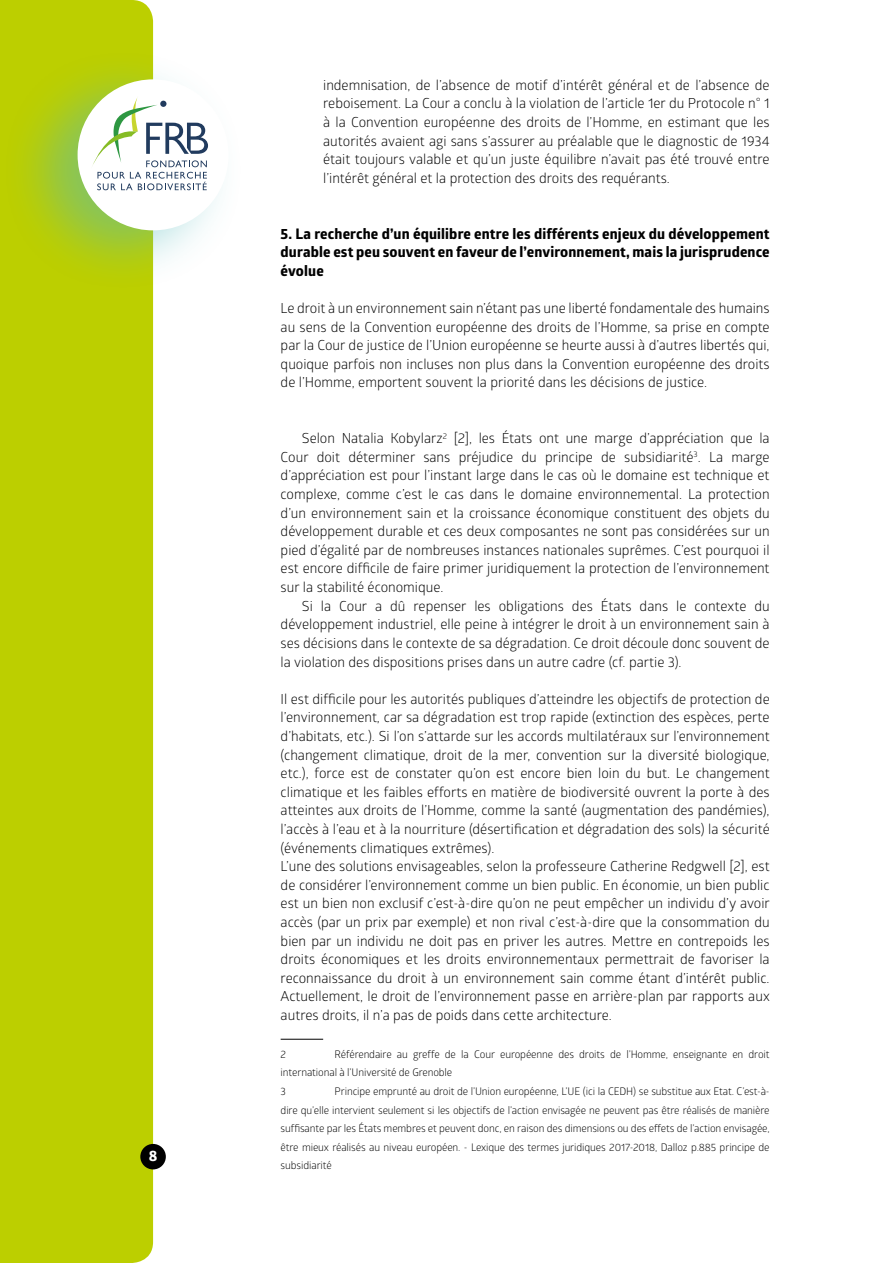
<style>
.page{position:relative;width:893px;height:1263px;background:#fff}
.page>*{position:absolute;margin:0;border:0;box-sizing:border-box;transform-origin:0 0}
.t1{font:700 14.85px "Globerx";color:#fff}
.t2{font:700 14.7px/18.6px "Globerx";letter-spacing:.01em;color:#000;text-align:justify}
.t3{font:13.8px/18.6px "Glober";color:#000;text-align:justify}
.t4{font:10.5px/18.6px "Glober";letter-spacing:-.01em;color:#000}
</style>
<div class="page">
<div style="left:0;top:0;width:153px;height:1263px;background:#bccf00"></div>
<div style="left:1px;top:49px;width:244px;height:243px;background:#51babc;opacity:.5"></div>
<div style="left:78px;top:79px;width:151px;height:151px;background:#fff;border-radius:50%"></div>
<svg style="left:91px;top:96px;width:117px;height:94px"></svg>
<div style="left:140px;top:1144px;width:26px;height:25px;background:#000;border-radius:50%"></div>
<hr style="left:281px;top:1039px;width:42px;height:1px;background:#000">
<p class="t1" style="left:149px;top:1145px;width:10px">8</p>
<p class="t3" style="left:323px;top:75px;width:448px">indemnisation, de l’absence de motif d’intérêt général et de l’absence de reboisement. La Cour a conclu à la violation de l’article 1er du Protocole n° 1 à la Convention européenne des droits de l’Homme, en estimant que les autorités avaient agi sans s’assurer au préalable que le diagnostic de 1934 était toujours valable et qu’un juste équilibre n’avait pas été trouvé entre l’intérêt général et la protection des droits des requérants.</p>
<p class="t2" style="left:281px;top:224px;width:491px">5. La recherche d’un équilibre entre les différents enjeux du développement durable est peu souvent en faveur de l’environnement, mais la jurisprudence évolue</p>
<p class="t3" style="left:281px;top:298px;width:491px">Le droit à un environnement sain n’étant pas une liberté fondamentale des humains au sens de la Convention européenne des droits de l’Homme, sa prise en compte par la Cour de justice de l’Union européenne se heurte aussi à d’autres libertés qui, quoique parfois non incluses non plus dans la Convention européenne des droits de l’Homme, emportent souvent la priorité dans les décisions de justice.</p>
<p class="t3" style="left:281px;top:428px;width:491px;text-indent:21px">Selon Natalia Kobylarz<sup>2</sup> [2], les États ont une marge d’appréciation que la Cour doit déterminer sans préjudice du principe de subsidiarité<sup>3</sup>. La marge d’appréciation est pour l’instant large dans le cas où le domaine est technique et complexe, comme c’est le cas dans le domaine environnemental. La protection d’un environnement sain et la croissance économique constituent des objets du développement durable et ces deux composantes ne sont pas considérées sur un pied d’égalité par de nombreuses instances nationales suprêmes. C’est pourquoi il est encore difficile de faire primer juridiquement la protection de l’environnement sur la stabilité économique.</p>
<p class="t3" style="left:281px;top:596px;width:491px;text-indent:21px">Si la Cour a dû repenser les obligations des États dans le contexte du développement industriel, elle peine à intégrer le droit à un environnement sain à ses décisions dans le contexte de sa dégradation. Ce droit découle donc souvent de la violation des dispositions prises dans un autre cadre (cf. partie 3).</p>
<p class="t3" style="left:281px;top:689px;width:491px;text-align:left">Il est difficile pour les autorités publiques d’atteindre les objectifs de protection de l’environnement, car sa dégradation est trop rapide (extinction des espèces, perte d’habitats, etc.). Si l’on s’attarde sur les accords multilatéraux sur l’environnement (changement climatique, droit de la mer, convention sur la diversité biologique, etc.), force est de constater qu’on est encore bien loin du but. Le changement climatique et les faibles efforts en matière de biodiversité ouvrent la porte à des atteintes aux droits de l’Homme, comme la santé (augmentation des pandémies), l’accès à l’eau et à la nourriture (désertification et dégradation des sols) la sécurité (événements climatiques extrêmes).<br>L’une des solutions envisageables, selon la professeure Catherine Redgwell [2], est de considérer l’environnement comme un bien public. En économie, un bien public est un bien non exclusif c’est-à-dire qu’on ne peut empêcher un individu d’y avoir accès (par un prix par exemple) et non rival c’est-à-dire que la consommation du bien par un individu ne doit pas en priver les autres. Mettre en contrepoids les droits économiques et les droits environnementaux permettrait de favoriser la reconnaissance du droit à un environnement sain comme étant d’intérêt public.<br>Actuellement, le droit de l’environnement passe en arrière-plan par rapports aux autres droits, il n’a pas de poids dans cette architecture.</p>
<p class="t4" style="left:281px;top:1044px;width:7px">2</p>
<p class="t4" style="left:281px;top:1044px;width:490px;text-indent:54px">Référendaire au greffe de la Cour européenne des droits de l’Homme, enseignante en droit international à l’Université de Grenoble<br>3</p>
<p class="t4" style="left:281px;top:1081px;width:491px;text-align:justify;text-indent:54px">Principe emprunté au droit de l’Union européenne, L’UE (ici la CEDH) se substitue aux Etat. C’est-à&shy;dire qu’elle intervient seulement si les objectifs de l’action envisagée ne peuvent pas être réalisés de manière suffisante par les États membres et peuvent donc, en raison des dimensions ou des effets de l’action envisagée, être mieux réalisés au niveau européen. - Lexique des termes juridiques 2017-2018, Dalloz p.885 principe de subsidiarité</p>
</div>
